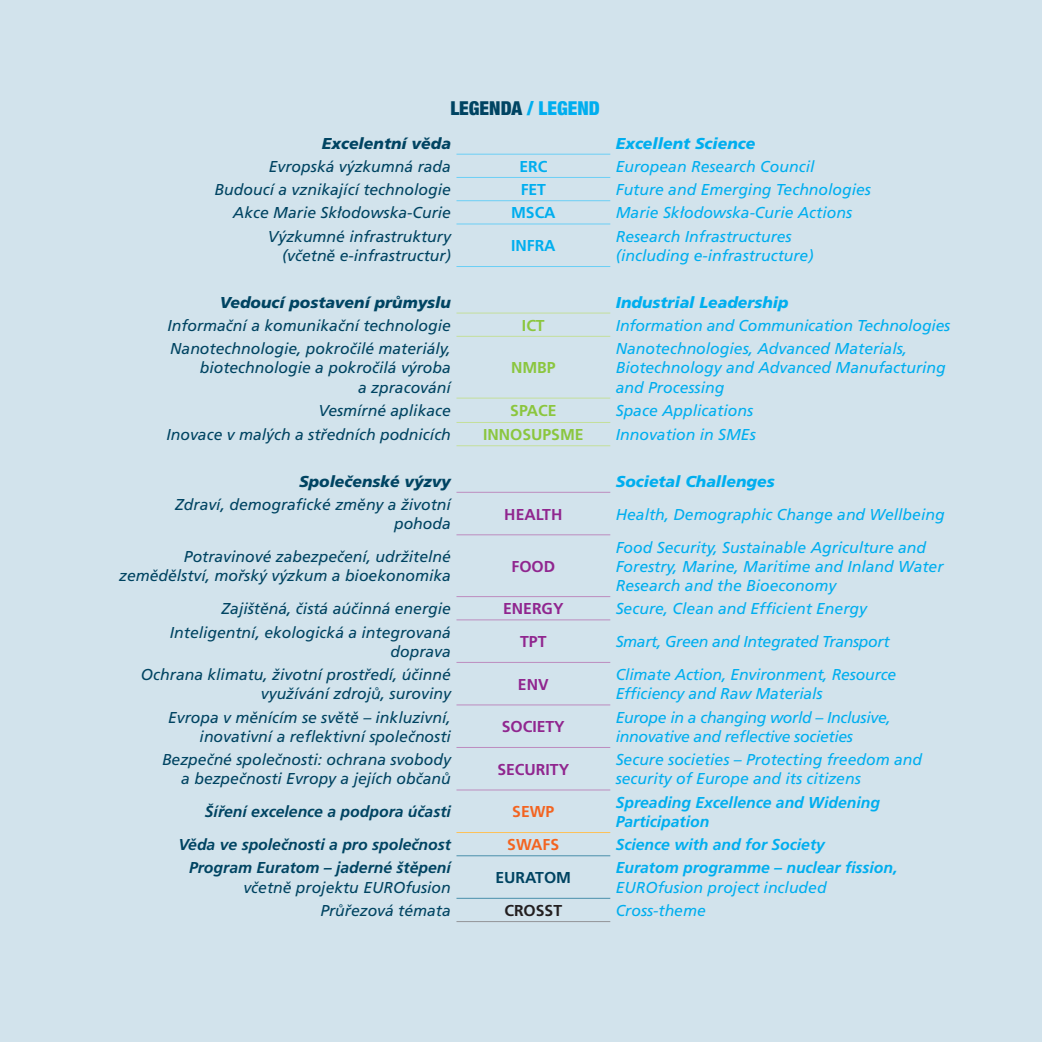
<style>
.page{position:relative;width:1042px;height:1042px;background:#d2e3ec}
.page>*{position:absolute;margin:0;border:0;box-sizing:border-box;transform-origin:0 0}
.t1{font:900 condensed 19.25px "Helvetica Neue CE";color:#004462}
.t2{font:italic 15.75px/19.2px "Frutiger CE";color:#004462;text-align:right}
.t3{font:italic 15.75px/19.2px "Frutiger CE";color:#00aeef}
.t4{font:italic 700 15.75px/19.2px "Frutiger CE";color:#00aeef}
.t5{font:italic 15.75px/19.2px "Frutiger CE";letter-spacing:-.02em;color:#00aeef}
.t6{font:italic 700 15.75px "Frutiger CE";color:#004462}
.t7{font:italic 900 15.75px "Frutiger CE";color:#004462}
.t8{font:italic 900 15.75px "Frutiger CE";color:#00aeef}
.t9{font:700 15.75px "Frutiger CE";color:#90268f}
.t10{font:700 15.75px "Frutiger CE";color:#8bc63e}
.t11{font:700 15.75px "Frutiger CE";color:#00aeef}
.t12{font:700 15.75px "Frutiger CE";color:#f36421}
.t13{font:700 15.75px "Frutiger CE";color:#004462}
.t14{font:700 15.75px "Frutiger CE";color:#231f20}
.s1{color:#00aeef}
</style>
<div class="page">
<hr style="left:456px;top:154px;width:154px;height:1px;background:#6bcff6">
<hr style="left:456px;top:177px;width:154px;height:1px;background:#6bcff6">
<hr style="left:456px;top:200px;width:154px;height:1px;background:#6bcff6">
<hr style="left:456px;top:224px;width:154px;height:1px;background:#6bcff6">
<hr style="left:456px;top:266px;width:154px;height:1px;background:#6bcff6">
<hr style="left:456px;top:313px;width:154px;height:1px;background:#c4df9b">
<hr style="left:456px;top:336px;width:154px;height:1px;background:#c4df9b">
<hr style="left:456px;top:398px;width:154px;height:1px;background:#c4df9b">
<hr style="left:456px;top:422px;width:154px;height:1px;background:#c4df9b">
<hr style="left:456px;top:445px;width:154px;height:1px;background:#c4df9b">
<hr style="left:456px;top:492px;width:154px;height:1px;background:#bd8cbf">
<hr style="left:456px;top:534px;width:154px;height:1px;background:#bd8cbf">
<hr style="left:456px;top:596px;width:154px;height:1px;background:#bd8cbf">
<hr style="left:456px;top:619px;width:154px;height:1px;background:#bd8cbf">
<hr style="left:456px;top:662px;width:154px;height:1px;background:#bd8cbf">
<hr style="left:456px;top:704px;width:154px;height:1px;background:#bd8cbf">
<hr style="left:456px;top:747px;width:154px;height:1px;background:#bd8cbf">
<hr style="left:456px;top:789px;width:154px;height:1px;background:#bd8cbf">
<hr style="left:456px;top:832px;width:154px;height:1px;background:#fdc159">
<hr style="left:456px;top:855px;width:154px;height:1px;background:#4990ab">
<hr style="left:456px;top:921px;width:154px;height:1px;background:#939598">
<hr style="left:456px;top:898px;width:154px;height:1px;background:#4990ab">
<p class="t1" style="left:450px;top:97px;width:151px">LEGENDA <span class="s1">/ LEGEND</span></p>
<p class="t7" style="left:322px;top:134px;width:131px">Excelentní věda</p>
<p class="t8" style="left:616px;top:134px;width:141px">Excellent Science</p>
<p class="t2" style="left:269px;top:157px;width:184px">Evropská výzkumná rada</p>
<p class="t11" style="left:519px;top:157px;width:30px">ERC</p>
<p class="t3" style="left:616px;top:157px;width:200px">European Research Council</p>
<p class="t2" style="left:215px;top:180px;width:238px">Budoucí a vznikající technologie</p>
<p class="t11" style="left:521px;top:181px;width:27px">FET</p>
<p class="t3" style="left:616px;top:180px;width:257px">Future and Emerging Technologies</p>
<p class="t2" style="left:233px;top:203px;width:219px">Akce Marie Skłodowska-Curie</p>
<p class="t11" style="left:511px;top:204px;width:46px">MSCA</p>
<p class="t3" style="left:616px;top:203px;width:238px">Marie Skłodowska-Curie Actions</p>
<p class="t2" style="left:268px;top:227px;width:184px">Výzkumné infrastruktury (včetně e-infrastructur)</p>
<p class="t11" style="left:511px;top:237px;width:46px">INFRA</p>
<p class="t3" style="left:616px;top:227px;width:199px">Research Infrastructures (including e-infrastructure)</p>
<p class="t7" style="left:220px;top:293px;width:233px">Vedoucí postavení průmyslu</p>
<p class="t8" style="left:616px;top:293px;width:174px">Industrial Leadership</p>
<p class="t2" style="left:167px;top:316px;width:285px">Informační a komunikační technologie</p>
<p class="t10" style="left:522px;top:316px;width:24px">ICT</p>
<p class="t3" style="left:616px;top:316px;width:336px">Information and Communication Technologies</p>
<p class="t2" style="left:170px;top:339px;width:282px">Nanotechnologie, pokročilé materiály, biotechnologie a pokročilá výroba<br>a zpracování</p>
<p class="t3" style="left:616px;top:339px;width:331px">Nanotechnologies, Advanced Materials,<br>Biotechnology and Advanced Manufacturing and Processing</p>
<p class="t10" style="left:511px;top:359px;width:46px">NMBP</p>
<p class="t2" style="left:318px;top:401px;width:134px">Vesmírné aplikace</p>
<p class="t10" style="left:510px;top:402px;width:48px">SPACE</p>
<p class="t3" style="left:616px;top:401px;width:139px">Space Applications</p>
<p class="t2" style="left:166px;top:425px;width:286px">Inovace v malých a středních podnicích</p>
<p class="t10" style="left:483px;top:426px;width:102px">INNOSUPSME</p>
<p class="t3" style="left:616px;top:425px;width:142px">Innovation in SMEs</p>
<p class="t7" style="left:299px;top:472px;width:153px">Společenské výzvy</p>
<p class="t8" style="left:616px;top:472px;width:160px">Societal Challenges</p>
<p class="t2" style="left:175px;top:495px;width:277px">Zdraví, demografické změny a životní pohoda</p>
<p class="t9" style="left:504px;top:505px;width:60px">HEALTH</p>
<p class="t3" style="left:616px;top:504px;width:330px">Health, Demographic Change and Wellbeing</p>
<p class="t2" style="left:119px;top:547px;width:333px">Potravinové zabezpečení, udržitelné zemědělství, mořský výzkum a bioekonomika</p>
<p class="t9" style="left:511px;top:557px;width:45px">FOOD</p>
<p class="t3" style="left:616px;top:537px;width:329px">Food Security, Sustainable Agriculture and<br>Forestry, Marine, Maritime and Inland Water<br>Research and the Bioeconomy</p>
<p class="t2" style="left:221px;top:599px;width:231px">Zajištěná, čistá aúčinná energie</p>
<p class="t9" style="left:503px;top:600px;width:62px">ENERGY</p>
<p class="t3" style="left:616px;top:599px;width:253px">Secure, Clean and Efficient Energy</p>
<p class="t2" style="left:170px;top:622px;width:282px">Inteligentní, ekologická a integrovaná doprava</p>
<p class="t9" style="left:520px;top:633px;width:28px">TPT</p>
<p class="t5" style="left:616px;top:632px;width:275px">Smart, Green and Integrated Transport</p>
<p class="t2" style="left:141px;top:665px;width:311px">Ochrana klimatu, životní prostředí, účinné využívání zdrojů, suroviny</p>
<p class="t9" style="left:518px;top:675px;width:32px">ENV</p>
<p class="t3" style="left:616px;top:665px;width:282px">Climate Action, Environment, Resource<br>Efficiency and Raw Materials</p>
<p class="t2" style="left:168px;top:707px;width:284px">Evropa v měnícím se světě – inkluzivní, inovativní a reflektivní společnosti</p>
<p class="t9" style="left:502px;top:718px;width:65px">SOCIETY</p>
<p class="t5" style="left:616px;top:707px;width:277px">Europe in a changing world – Inclusive, innovative and reflective societies</p>
<p class="t2" style="left:162px;top:750px;width:290px">Bezpečné společnosti: ochrana svobody a bezpečnosti Evropy a jejích občanů</p>
<p class="t9" style="left:497px;top:760px;width:73px">SECURITY</p>
<p class="t3" style="left:616px;top:750px;width:308px">Secure societies – Protecting freedom and security of Europe and its citizens</p>
<p class="t6" style="left:205px;top:803px;width:247px">Šíření excelence a podpora účasti</p>
<p class="t12" style="left:512px;top:803px;width:44px">SEWP</p>
<p class="t4" style="left:616px;top:792px;width:266px">Spreading Excellence and Widening<br>Participation</p>
<p class="t6" style="left:178px;top:836px;width:274px">Věda ve společnosti a pro společnost</p>
<p class="t12" style="left:507px;top:836px;width:53px">SWAFS</p>
<p class="t4" style="left:616px;top:835px;width:211px">Science with and for Society</p>
<p class="t6" style="left:189px;top:859px;width:263px">Program Euratom – jaderné štěpení</p>
<p class="t2" style="left:243px;top:877px;width:209px">včetně projektu EUROfusion</p>
<p class="t4" style="left:616px;top:858px;width:283px">Euratom programme – nuclear fission,</p>
<p class="t3" style="left:616px;top:877px;width:212px">EUROfusion project included</p>
<p class="t13" style="left:495px;top:868px;width:77px">EURATOM</p>
<p class="t2" style="left:320px;top:901px;width:132px">Průřezová témata</p>
<p class="t14" style="left:504px;top:901px;width:59px">CROSST</p>
<p class="t3" style="left:616px;top:901px;width:92px">Cross-theme</p>
</div>
